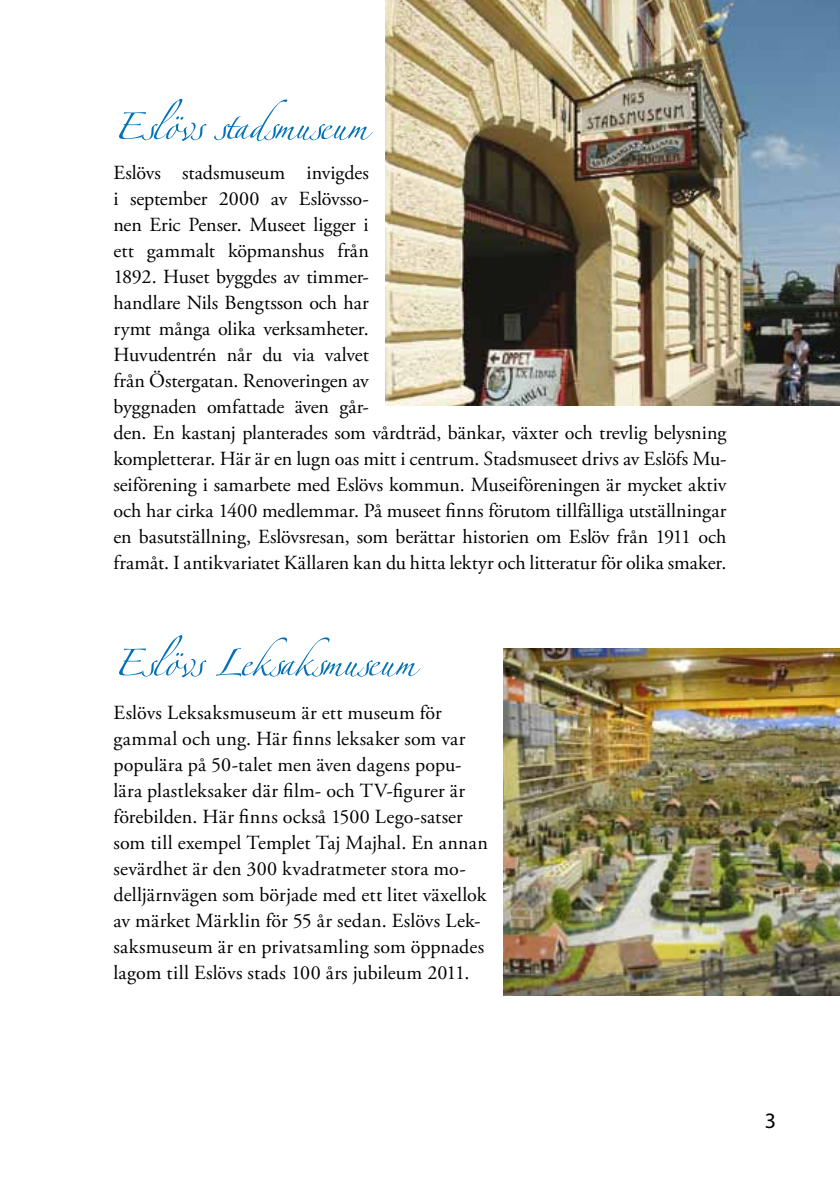
<style>
.page{position:relative;width:840px;height:1191px;background:#fff}
.page>*{position:absolute;margin:0;border:0;box-sizing:border-box;transform-origin:0 0}
.t1{font:60px "Linotype Zapfino One";letter-spacing:-.01em;color:#0071b9}
.t2{font:22px "Myriad Pro";color:#000}
.t3{font:20px/26px "Adobe Garamond Pro";color:#000}
</style>
<div class="page">
<img style="left:386px;top:0;width:453px;height:405px">
<img style="left:503px;top:648px;width:336px;height:347px">
<h1 class="t1" style="left:113px;top:83px;width:255px">Eslövs stadsmuseum</h1>
<p class="t3" style="left:113px;top:160px;width:614px">Eslövs stadsmuseum invigdes<br>i september 2000 av Eslövsso-<br>nen Eric Penser. Museet ligger i<br>ett gammalt köpmanshus från<br>1892. Huset byggdes av timmer-<br>handlare Nils Bengtsson och har<br>rymt många olika verksamheter.<br>Huvudentrén når du via valvet<br>från Östergatan. Renoveringen av<br>byggnaden omfattade även går-<br>den. En kastanj planterades som vårdträd, bänkar, växter och trevlig belysning kompletterar. Här är en lugn oas mitt i centrum. Stadsmuseet drivs av Eslöfs Mu&shy;seiförening i samarbete med Eslövs kommun. Museiföreningen är mycket aktiv och har cirka 1400 medlemmar. På museet finns förutom tillfälliga utställningar en basutställning, Eslövsresan, som berättar historien om Eslöv från 1911 och framåt. I antikvariatet Källaren kan du hitta lektyr och litteratur för olika smaker.</p>
<h1 class="t1" style="left:113px;top:619px;width:303px">Eslövs Leksaksmuseum</h1>
<p class="t3" style="left:113px;top:700px;width:376px">Eslövs Leksaksmuseum är ett museum för gammal och ung. Här finns leksaker som var populära på 50-talet men även dagens popu&shy;lära plastleksaker där film- och TV-figurer är förebilden. Här finns också 1500 Lego-satser som till exempel Templet Taj Majhal. En annan sevärdhet är den 300 kvadratmeter stora mo&shy;delljärnvägen som började med ett litet växellok av märket Märklin för 55 år sedan. Eslövs Lek&shy;saksmuseum är en privatsamling som öppnades lagom till Eslövs stads 100 års jubileum 2011.</p>
<p class="t2" style="left:764px;top:1107px;width:13px">3</p>
</div>
